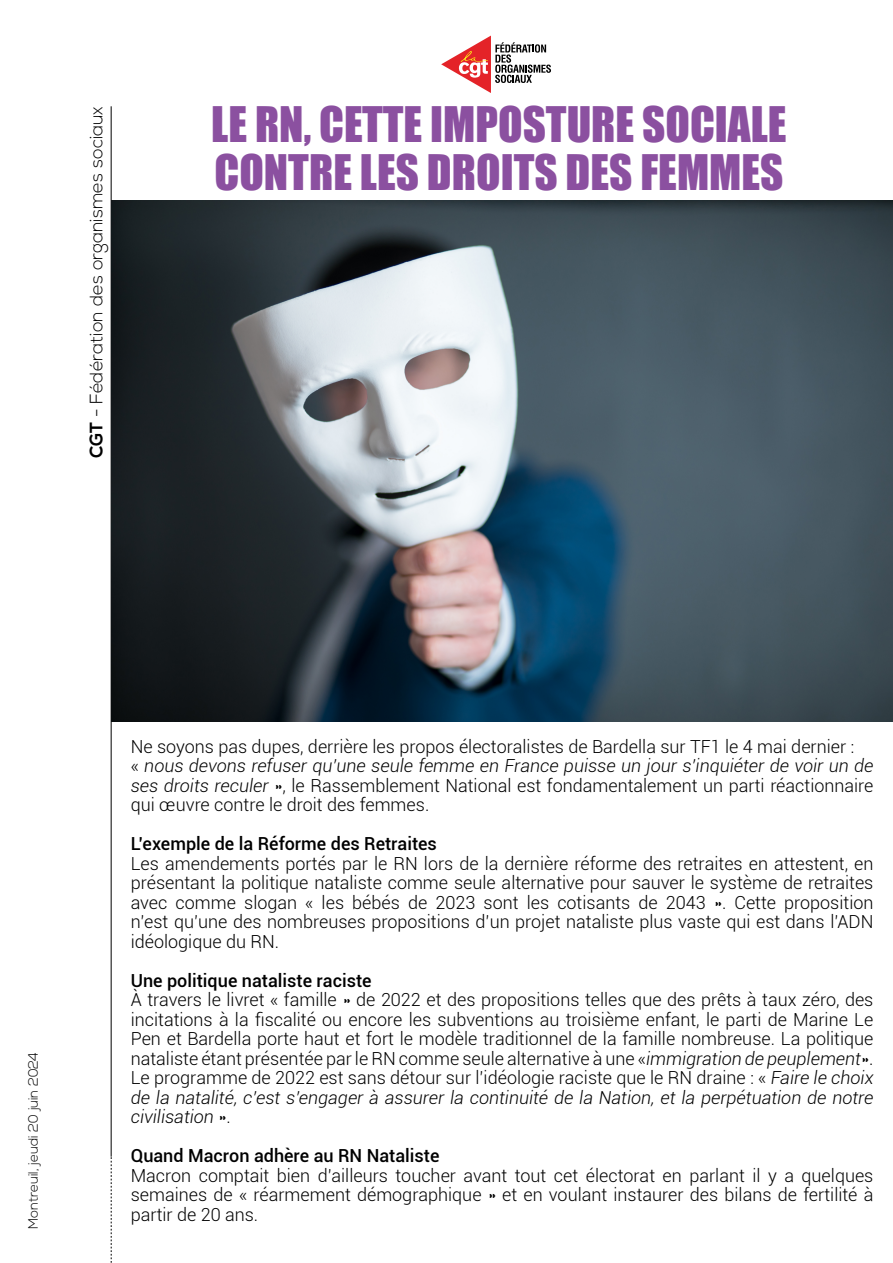
<style>
.page{position:relative;width:893px;height:1263px;background:#fff}
.page>*{position:absolute;margin:0;border:0;box-sizing:border-box;transform-origin:0 0}
.t1{font:45px/48px "Impact";color:#8b50a0}
.t2{font:300 18px/19.5px "Roboto";color:#000;text-align:justify}
.t3{font:500 18px "Roboto";color:#000}
.t4{font:300 18px "Nexa";color:#000}
.t5{font:300 13.5px "Nexa";color:#000}
.s1{font-weight:700}
.s2{font-style:italic}
</style>
<div class="page">
<hr style="left:111px;top:106px;width:1px;height:1051px;background:#000">
<svg style="left:111px;top:1157px;width:1px;height:106px"></svg>
<svg style="left:441px;top:36px;width:110px;height:57px"></svg>
<img style="left:111px;top:201px;width:782px;height:521px">
<p class="t4" style="left:86px;top:458px;width:353px;rotate:-90deg"><span class="s1">CGT</span> - Fédération des organismes sociaux</p>
<h1 class="t1" style="left:211px;top:99px;width:577px">LE RN, CETTE IMPOSTURE SOCIALE<br>CONTRE LES DROITS DES FEMMES</h1>
<p class="t5" style="left:25px;top:1229px;width:179px;rotate:-90deg">Montreuil, jeudi 20 juin 2024</p>
<p class="t2" style="left:131px;top:736px;width:744px;text-align:left">Ne soyons pas dupes, derrière les propos électoralistes de Bardella sur TF1 le 4 mai dernier :<br>« <span class="s2">nous devons refuser qu’une seule femme en France puisse un jour s’inquiéter de voir un de ses droits reculer</span> », le Rassemblement National est fondamentalement un parti réactionnaire qui œuvre contre le droit des femmes.</p>
<p class="t3" style="left:131px;top:831px;width:308px">L’exemple de la Réforme des Retraites</p>
<p class="t2" style="left:131px;top:853px;width:744px">Les amendements portés par le RN lors de la dernière réforme des retraites en attestent, en présentant la politique nataliste comme seule alternative pour sauver le système de retraites avec comme slogan « les bébés de 2023 sont les cotisants de 2043 ». Cette proposition n’est qu’une des nombreuses propositions d’un projet nataliste plus vaste qui est dans l’ADN idéologique du RN.</p>
<p class="t3" style="left:131px;top:967px;width:242px">Une politique nataliste raciste</p>
<p class="t2" style="left:131px;top:989px;width:744px">À travers le livret « famille » de 2022 et des propositions telles que des prêts à taux zéro, des incitations à la fiscalité ou encore les subventions au troisième enfant, le parti de Marine Le Pen et Bardella porte haut et fort le modèle traditionnel de la famille nombreuse. La politique nataliste étant présentée par le RN comme seule alternative à une «<span class="s2">immigration de peuplement</span>».<br>Le programme de 2022 est sans détour sur l’idéologie raciste que le RN draine : « <span class="s2">Faire le choix de la natalité, c’est s’engager à assurer la continuité de la Nation, et la perpétuation de notre civilisation</span> ».</p>
<p class="t3" style="left:131px;top:1143px;width:310px">Quand Macron adhère au RN Nataliste</p>
<p class="t2" style="left:131px;top:1165px;width:744px">Macron comptait bien d’ailleurs toucher avant tout cet électorat en parlant il y a quelques semaines de « réarmement démographique » et en voulant instaurer des bilans de fertilité à partir de 20 ans.</p>
</div>
